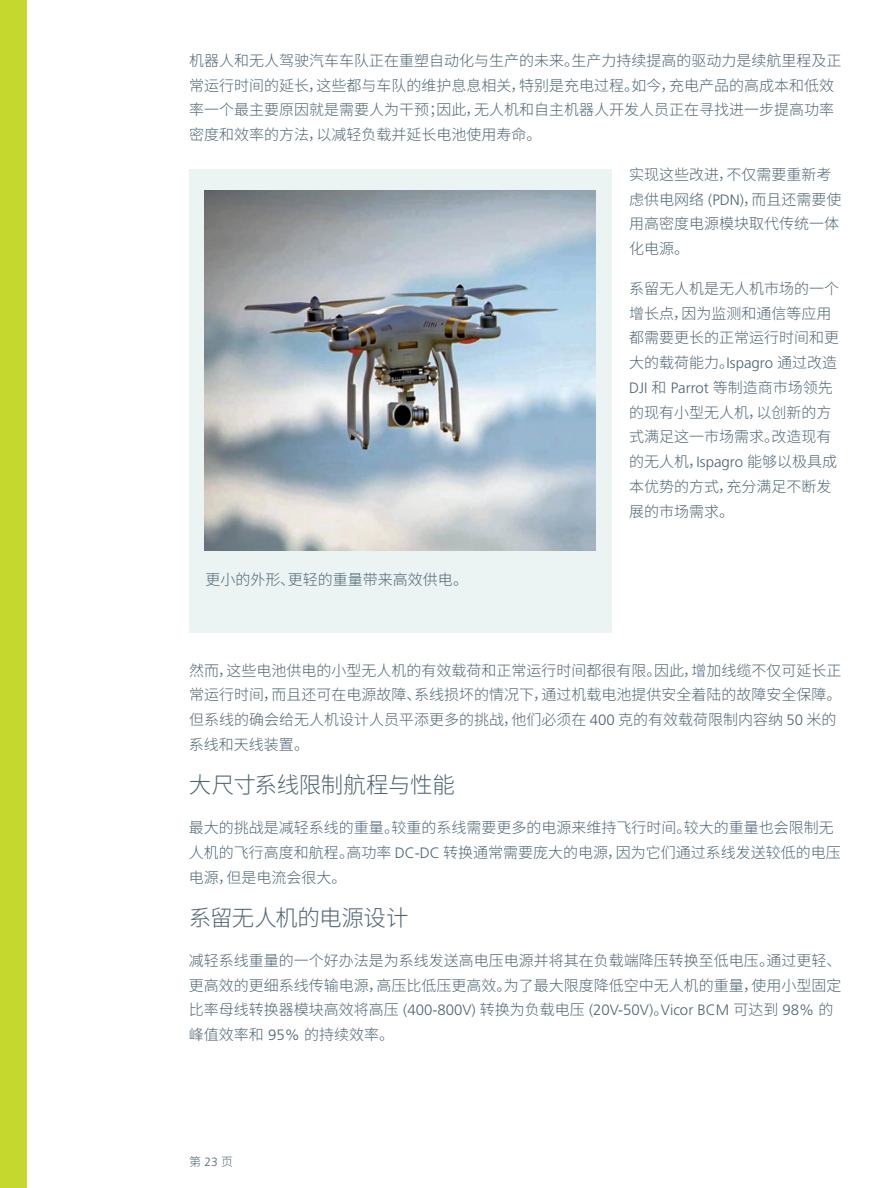
<style>
.page{position:relative;width:891px;height:1188px;background:#fff}
.page>*{position:absolute;margin:0;border:0;box-sizing:border-box;transform-origin:0 0}
.P__Normal__10_14{font:300 22.5px "Source Han Sans CN";letter-spacing:-.015em;color:#4e6574}
.P__Normal__10_14-2{font:300 15px/24.8px "Source Han Sans CN";color:#4e6574}
.P__Small__8_12{font:300 12px "Source Han Sans CN";color:#4e6574}
.s1{font-family:"Frutiger LT Pro"}
</style>
<div class="page">
<div style="left:0;top:0;width:27px;height:1188px;background:#c4d82d"></div>
<div style="left:189px;top:169px;width:422px;height:463px;background:#ebf3f3"></div>
<img style="left:205px;top:190px;width:390px;height:361px">
<p class="P__Normal__10_14-2" style="left:189px;top:48px;width:654px">机器人和无人驾驶汽车车队正在重塑自动化与生产的未来。生产力持续提高的驱动力是续航里程及正常运行时间的延长，这些都与车队的维护息息相关，特别是充电过程。如今，充电产品的高成本和低效率一个最主要原因就是需要人为干预；因此，无人机和自主机器人开发人员正在寻找进一步提高功率密度和效率的方法，以减轻负载并延长电池使用寿命。</p>
<p class="P__Normal__10_14-2" style="left:629px;top:162px;width:214px">实现这些改进，不仅需要重新考虑供电网络 <span class="s1">(PDN)</span>，而且还需要使用高密度电源模块取代传统一体化电源。</p>
<p class="P__Normal__10_14-2" style="left:629px;top:276px;width:212px">系留无人机是无人机市场的一个增长点，因为监测和通信等应用都需要更长的正常运行时间和更大的载荷能力。<span class="s1">Ispagro</span> 通过改造<br><span class="s1">DJI</span> 和 <span class="s1">Parrot</span> 等制造商市场领先的现有小型无人机，以创新的方式满足这一市场需求。改造现有的无人机，<span class="s1">Ispagro</span> 能够以极具成本优势的方式，充分满足不断发展的市场需求。</p>
<p class="P__Normal__10_14-2" style="left:205px;top:567px;width:264px">更小的外形、更轻的重量带来高效供电。</p>
<p class="P__Normal__10_14-2" style="left:189px;top:658px;width:654px">然而，这些电池供电的小型无人机的有效载荷和正常运行时间都很有限。因此，增加线缆不仅可延长正常运行时间，而且还可在电源故障、系线损坏的情况下，通过机载电池提供安全着陆的故障安全保障。但系线的确会给无人机设计人员平添更多的挑战，他们必须在 <span class="s1">400</span> 克的有效载荷限制内容纳 <span class="s1">50</span> 米的系线和天线装置。</p>
<p class="P__Normal__10_14" style="left:189px;top:773px;width:267px">大尺寸系线限制航程与性能</p>
<p class="P__Normal__10_14-2" style="left:189px;top:816px;width:653px">最大的挑战是减轻系线的重量。较重的系线需要更多的电源来维持飞行时间。较大的重量也会限制无人机的飞行高度和航程。高功率 <span class="s1">DC-DC</span> 转换通常需要庞大的电源，因为它们通过系线发送较低的电压电源，但是电流会很大。</p>
<p class="P__Normal__10_14" style="left:189px;top:905px;width:221px">系留无人机的电源设计</p>
<p class="P__Normal__10_14-2" style="left:189px;top:948px;width:654px">减轻系线重量的一个好办法是为系线发送高电压电源并将其在负载端降压转换至低电压。通过更轻、更高效的更细系线传输电源，高压比低压更高效。为了最大限度降低空中无人机的重量，使用小型固定比率母线转换器模块高效将高压 <span class="s1">(400-800V)</span> 转换为负载电压 <span class="s1">(20V-50V)</span>。<span class="s1">Vicor BCM</span> 可达到 <span class="s1">98%</span> 的峰值效率和 <span class="s1">95%</span> 的持续效率。</p>
<p class="P__Small__8_12" style="left:189px;top:1155px;width:46px">第 <span class="s1">23</span> 页</p>
</div>
